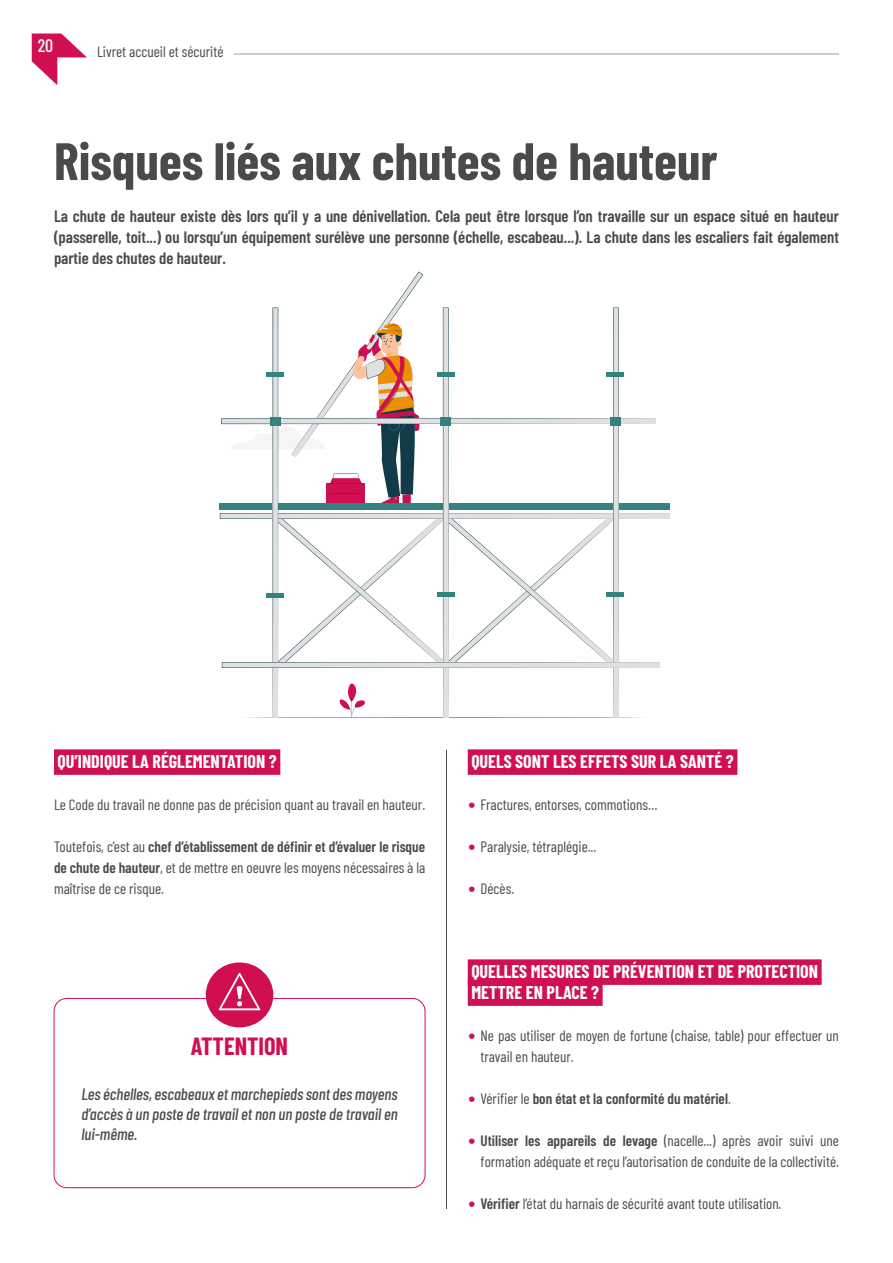
<style>
.page{position:relative;width:893px;height:1263px;background:#fff}
.page>*{position:absolute;margin:0;border:0;box-sizing:border-box;transform-origin:0 0}
.Grand_Titre_Page_aligné_gauche{font:700 52.5px "Barlow Condensed";color:#4a4a49}
.t1{font:700 24.3px "Barlow Condensed";color:#d10f4f}
.Sous_titre_1_surligné_framboise{font:700 18px/21px "Barlow Condensed";color:#fff}
.t2{font:500 18px "Barlow Condensed";color:#fff}
.Texte_introductif_SemiBold{font:600 16.5px/21px "Barlow Condensed";color:#4a4a49;text-align:justify}
.t3{font:italic 500 16.5px/19.8px "Barlow Condensed";color:#4c4c4c;text-align:justify}
.Corps_de_texte{font:15px/21px "Barlow Condensed";color:#4a4a49;text-align:justify}
.t4{font:600 15px "Barlow Condensed";color:#4a4a49}
.s1{font-weight:600}
.s2{font-family:"Verdana";color:#d01050}
.s3{font-family:"Verdana";font-weight:400;color:#d01050}
.s4{font-weight:400}
</style>
<div class="page">
<hr style="left:446px;top:750px;width:1px;height:459px;background:#4a4a49">
<div style="left:54px;top:998px;width:371px;height:190px;border:1px solid #d10f4f;border-radius:13px"></div>
<div style="left:206px;top:962px;width:67px;height:65px;background:#d10f4f;border-radius:50%"></div>
<svg style="left:219px;top:972px;width:41px;height:38px"></svg>
<svg style="left:220px;top:271px;width:449px;height:447px"></svg>
<div style="left:270px;top:417px;width:11px;height:9px;background:#338280"></div>
<div style="left:440px;top:417px;width:11px;height:9px;background:#338280"></div>
<div style="left:610px;top:417px;width:11px;height:9px;background:#338280"></div>
<hr style="left:267px;top:593px;width:17px;height:4px;background:#338280">
<hr style="left:266px;top:372px;width:18px;height:4px;background:#338280">
<div style="left:437px;top:592px;width:18px;height:5px;background:#338280"></div>
<div style="left:606px;top:592px;width:18px;height:5px;background:#338280"></div>
<hr style="left:437px;top:372px;width:18px;height:4px;background:#338280">
<hr style="left:606px;top:372px;width:18px;height:4px;background:#338280">
<hr style="left:234px;top:54px;width:605px;height:1px;background:#9d9d9c">
<svg style="left:32px;top:34px;width:55px;height:51px"></svg>
<div style="left:54px;top:749px;width:226px;height:26px;background:#d01050"></div>
<div style="left:468px;top:749px;width:269px;height:26px;background:#d01050"></div>
<div style="left:468px;top:959px;width:354px;height:26px;background:#d01050"></div>
<div style="left:468px;top:980px;width:135px;height:26px;background:#d01050"></div>
<p class="t2" style="left:38px;top:32px;width:17px">20</p>
<p class="Corps_de_texte" style="left:97px;top:40px;width:128px">Livret accueil et sécurité</p>
<p class="Grand_Titre_Page_aligné_gauche" style="left:54px;top:124px;width:665px">Risques liés aux chutes de hauteur</p>
<p class="Texte_introductif_SemiBold" style="left:54px;top:204px;width:786px">La chute de hauteur existe dès lors qu’il y a une dénivellation. Cela peut être lorsque l’on travaille sur un espace situé en hauteur (passerelle, toit...) ou lorsqu’un équipement surélève une personne (échelle, escabeau...). La chute dans les escaliers fait également partie des chutes de hauteur.</p>
<p class="Sous_titre_1_surligné_framboise" style="left:58px;top:750px;width:221px">QU’INDIQUE LA RÉGLEMENTATION ?</p>
<p class="Corps_de_texte" style="left:54px;top:793px;width:373px">Le Code du travail ne donne pas de précision quant au travail en hauteur.</p>
<p class="Corps_de_texte" style="left:54px;top:835px;width:373px">Toutefois, c’est au <span class="s1">chef d’établissement de définir et d’évaluer le risque de chute de hauteur</span>, et de mettre en oeuvre les moyens nécessaires à la maîtrise de ce risque.</p>
<p class="t1" style="left:191px;top:1029px;width:99px">ATTENTION</p>
<p class="t3" style="left:81px;top:1083px;width:318px">Les échelles, escabeaux et marchepieds sont des moyens d’accès à un poste de travail et non un poste de travail en lui-même.</p>
<p class="Sous_titre_1_surligné_framboise" style="left:471px;top:750px;width:264px">QUELS SONT LES EFFETS SUR LA SANTÉ ?</p>
<p class="Corps_de_texte" style="left:468px;top:793px;width:191px"><span class="s2">•</span> Fractures, entorses, commotions…</p>
<p class="Corps_de_texte" style="left:468px;top:835px;width:130px"><span class="s2">•</span> Paralysie, tétraplégie...</p>
<p class="Corps_de_texte" style="left:468px;top:877px;width:48px"><span class="s2">•</span> Décès.</p>
<p class="Sous_titre_1_surligné_framboise" style="left:471px;top:960px;width:348px">QUELLES MESURES DE PRÉVENTION ET DE PROTECTION<br>METTRE EN PLACE ?</p>
<p class="Corps_de_texte" style="left:480px;top:1024px;width:360px;text-indent:-13px"><span class="s2">•</span> Ne pas utiliser de moyen de fortune (chaise, table) pour effectuer un travail en hauteur.</p>
<p class="t4" style="left:468px;top:1088px;width:265px"><span class="s3">•</span> <span class="s4">Vérifier le</span> bon état et la conformité du matériel<span class="s4">.</span></p>
<p class="Corps_de_texte" style="left:468px;top:1129px;width:373px;text-align:right"><span class="s2">•</span> <span class="s1">Utiliser les appareils de levage</span> (nacelle...) après avoir suivi une formation adéquate et reçu l’autorisation de conduite de la collectivité.</p>
<p class="Corps_de_texte" style="left:468px;top:1192px;width:315px"><span class="s2">•</span> <span class="s1">Vérifier</span> l’état du harnais de sécurité avant toute utilisation.</p>
</div>
